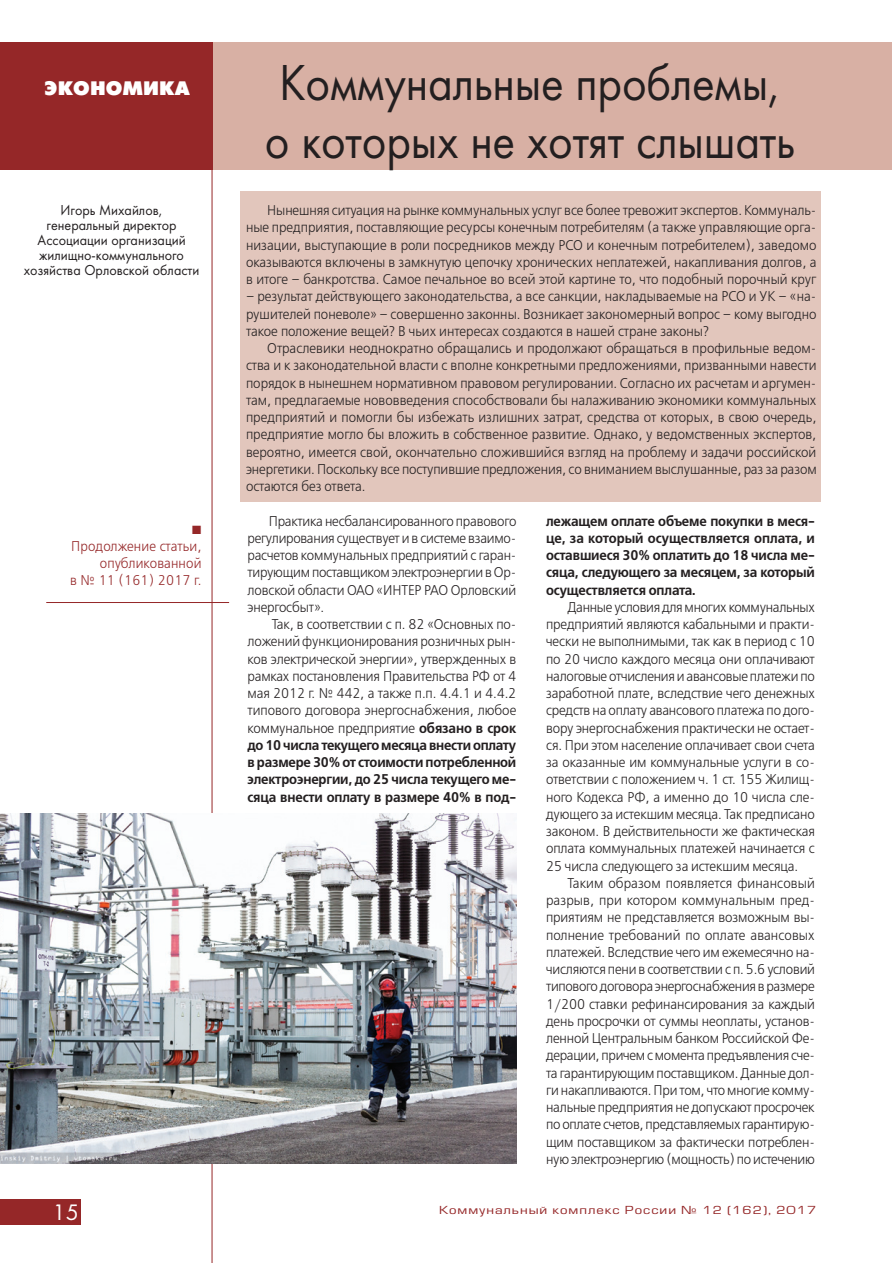
<style>
.page{position:relative;width:893px;height:1263px;background:#fff}
.page>*{position:absolute;margin:0;border:0;box-sizing:border-box;transform-origin:0 0}
.Zagolovok_big{font:52.5px/57px "Futura Book C";letter-spacing:-.005em;color:#231f20;scale:.9 1}
.t1{font:23.25px "Futura";color:#fff}
.t2{font:19.5px "Futura Futuris XC";letter-spacing:.01em;color:#fff}
.avtor{font:15px/15px "Futura Book C";color:#231f20;text-align:center;scale:.94 1}
.Text_staty{font:14.1px/17.2px "Free Set Light C";letter-spacing:-.01em;color:#231f20;text-align:justify;scale:.93 1}
.Text_staty-2{font:14.1px/17.2px "Free Set Demi C";letter-spacing:-.01em;color:#231f20;text-align:justify;scale:.93 1}
.Vinos{font:14.1px "Free Set Light C";letter-spacing:.01em;color:#952728;scale:.93 1}
.Text_staty-3{font:12px "Zapf Dingbats ITC";color:#952728}
.t3{font:10.8px "Europe TM";letter-spacing:.07em;color:#952728;scale:1.25 1}
.s1{font-family:"Free Set Demi C"}
</style>
<div class="page">
<div style="left:240px;top:191px;width:581px;height:311px;background:#e2c6bc"></div>
<hr style="left:212px;top:62px;width:1px;height:1201px;background:#952728">
<div style="left:0;top:1199px;width:80px;height:26px;background:#952728"></div>
<div style="left:211px;top:43px;width:680px;height:127px;background:#d8b0a4"></div>
<div style="left:0;top:43px;width:212px;height:127px;background:#952728"></div>
<hr style="left:46px;top:602px;width:183px;height:1px;background:#952728">
<img style="left:0;top:813px;width:516px;height:351px">
<p class="t2" style="left:45px;top:77px;width:147px">ЭКОНОМИКА</p>
<p class="avtor" style="left:61px;top:203px;width:110px">Игорь Михайлов,</p>
<p class="avtor" style="left:24px;top:218px;width:188px">генеральный директор<br>Ассоциации организаций жилищно-коммунального хозяйства Орловской области</p>
<p class="Text_staty-3" style="left:192px;top:524px;width:11px">■</p>
<p class="Vinos" style="left:71px;top:539px;width:142px">Продолжение статьи,</p>
<p class="Vinos" style="left:100px;top:556px;width:111px">опубликованной</p>
<p class="Vinos" style="left:70px;top:573px;width:143px">в № 11 (161) 2017 г.</p>
<p class="t1" style="left:53px;top:1199px;width:28px">15</p>
<p class="Zagolovok_big" style="left:265px;top:55px;width:590px">Коммунальные проблемы, о которых не хотят слышать</p>
<p class="Text_staty" style="left:246px;top:202px;width:615px;text-indent:21px">Нынешняя ситуация на рынке коммунальных услуг все более тревожит экспертов. Коммуналь&shy;ные предприятия, поставляющие ресурсы конечным потребителям (а также управляющие орга&shy;низации, выступающие в роли посредников между РСО и конечным потребителем), заведомо оказываются включены в замкнутую цепочку хронических неплатежей, накапливания долгов, а в итоге – банкротства. Самое печальное во всей этой картине то, что подобный порочный круг</p>
<p class="Text_staty" style="left:246px;top:288px;width:615px">– результат действующего законодательства, а все санкции, накладываемые на РСО и УК – «на&shy;рушителей поневоле» – совершенно законны. Возникает закономерный вопрос – кому выгодно такое положение вещей? В чьих интересах создаются в нашей стране законы?</p>
<p class="Text_staty" style="left:246px;top:340px;width:615px;text-indent:21px">Отраслевики неоднократно обращались и продолжают обращаться в профильные ведом&shy;ства и к законодательной власти с вполне конкретными предложениями, призванными навести порядок в нынешнем нормативном правовом регулировании. Согласно их расчетам и аргумен&shy;там, предлагаемые нововведения способствовали бы налаживанию экономики коммунальных предприятий и помогли бы избежать излишних затрат, средства от которых, в свою очередь, предприятие могло бы вложить в собственное развитие. Однако, у ведомственных экспертов, вероятно, имеется свой, окончательно сложившийся взгляд на проблему и задачи российской энергетики. Поскольку все поступившие предложения, со вниманием выслушанные, раз за разом остаются без ответа.</p>
<p class="Text_staty" style="left:247px;top:513px;width:291px;text-indent:21px">Практика несбалансированного правового регулирования существует и в системе взаимо&shy;расчетов коммунальных предприятий с гаран&shy;тирующим поставщиком электроэнергии в Ор&shy;ловской области ОАО «ИНТЕР РАО Орловский энергосбыт».</p>
<p class="Text_staty" style="left:247px;top:616px;width:291px;text-indent:24px">Так, в соответствии с п. 82 «Основных по&shy;ложений функционирования розничных рын&shy;ков электрической энергии», утвержденных в рамках постановления Правительства РФ от 4 мая 2012 г. № 442, а также п.п. 4.4.1 и 4.4.2 типового договора энергоснабжения, любое коммунальное предприятие <span class="s1">обязано в срок до 10 числа текущего месяца внести оплату в размере 30% от стоимости потребленной электроэнергии, до 25 числа текущего ме&shy;сяца внести оплату в размере 40% в под-</span></p>
<p class="Text_staty-2" style="left:546px;top:513px;width:291px">лежащем оплате объеме покупки в меся&shy;це, за который осуществляется оплата, и оставшиеся 30% оплатить до 18 числа ме&shy;сяца, следующего за месяцем, за который осуществляется оплата.</p>
<p class="Text_staty" style="left:546px;top:599px;width:291px;text-indent:21px">Данные условия для многих коммунальных предприятий являются кабальными и практи&shy;чески не выполнимыми, так как в период с 10 по 20 число каждого месяца они оплачивают налоговые отчисления и авансовые платежи по заработной плате, вследствие чего денежных средств на оплату авансового платежа по дого&shy;вору энергоснабжения практически не остает&shy;ся. При этом население оплачивает свои счета за оказанные им коммунальные услуги в со&shy;ответствии с положением ч. 1 ст. 155 Жилищ&shy;ного Кодекса РФ, а именно до 10 числа сле&shy;дующего за истекшим месяца. Так предписано законом. В действительности же фактическая оплата коммунальных платежей начинается с 25 числа следующего за истекшим месяца.</p>
<p class="Text_staty" style="left:546px;top:875px;width:291px;text-indent:21px">Таким образом появляется финансовый разрыв, при котором коммунальным пред&shy;приятиям не представляется возможным вы&shy;полнение требований по оплате авансовых платежей. Вследствие чего им ежемесячно на&shy;числяются пени в соответствии с п. 5.6 условий типового договора энергоснабжения в размере 1/200 ставки рефинансирования за каждый день просрочки от суммы неоплаты, установ&shy;ленной Центральным банком Российской Фе&shy;дерации, причем с момента предъявления сче&shy;та гарантирующим поставщиком. Данные дол&shy;ги накапливаются. При том, что многие комму&shy;нальные предприятия не допускают просрочек по оплате счетов, представляемых гарантирую&shy;щим поставщиком за фактически потреблен&shy;ную электроэнергию (мощность) по истечению</p>
<p class="t3" style="left:439px;top:1204px;width:303px">Коммунальный комплекс России № 12 (162), 2017</p>
</div>
